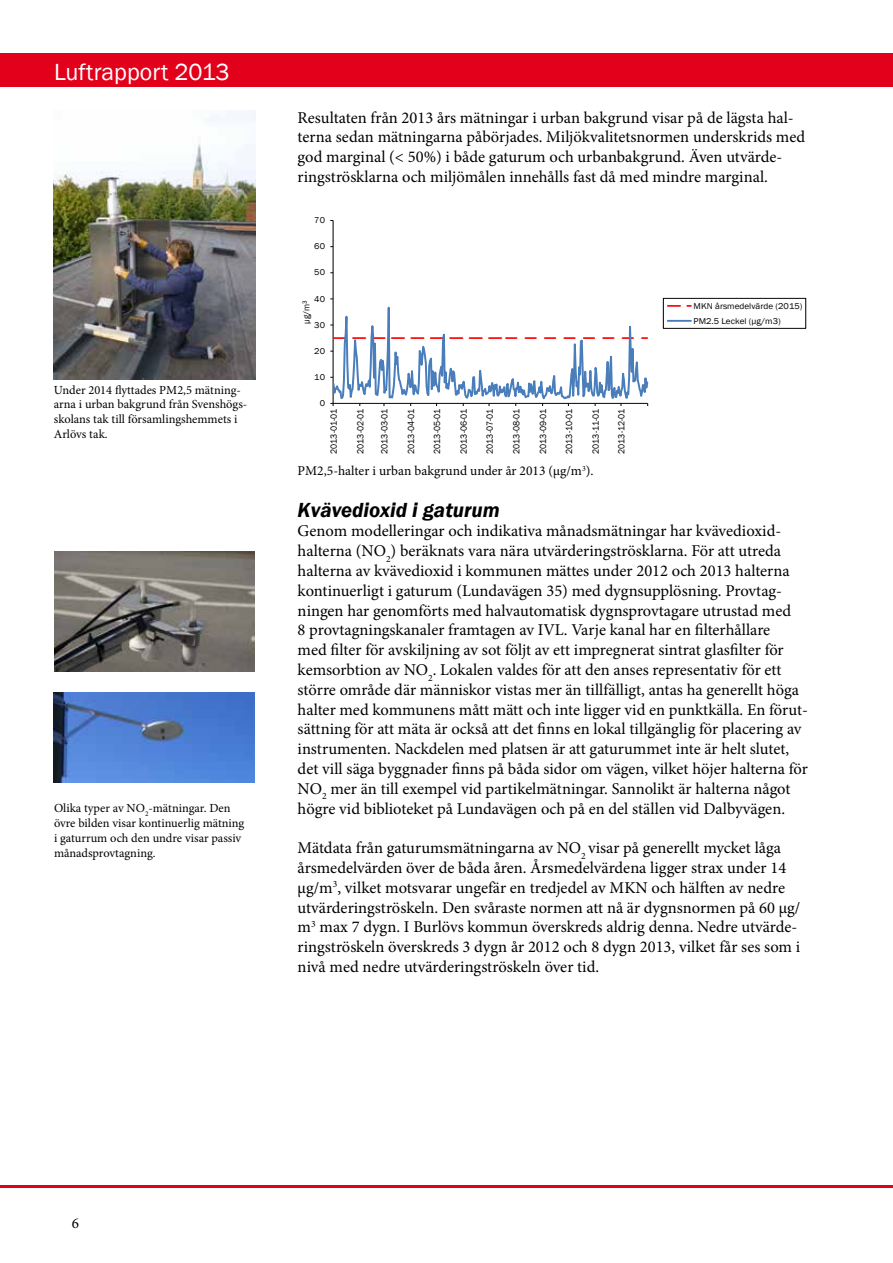
<style>
.page{position:relative;width:893px;height:1263px;background:#fff}
.page>*{position:absolute;margin:0;border:0;box-sizing:border-box;transform-origin:0 0}
.t1{font:24px "Franklin Gothic";color:#fff}
.t2{font:italic 600 21px "Franklin Gothic";color:#000}
.t3{font:16.5px/19.8px "Minion Pro";color:#000}
.t4{font:15px "Minion Pro";color:#000}
.t5{font:13.5px "Minion Pro";color:#000}
.t6{font:12.45px/14.9px "Minion Pro";color:#000}
.t7{font:9.15px "Franklin Gothic";letter-spacing:.005em;color:#000;scale:.95 1}
.t8{font:8.7px/15px "Franklin Gothic";letter-spacing:.005em;color:#000;scale:1.06 1}
</style>
<div class="page">
<div style="left:0;top:53px;width:893px;height:33px;background:#e2001a"></div>
<hr style="left:0;top:1185px;width:893px;height:2px;background:#e2001a">
<svg style="left:330px;top:220px;width:318px;height:186px"></svg>
<div style="left:663px;top:298px;width:143px;height:30px;border:1px solid #000"></div>
<svg style="left:668px;top:305px;width:23px;height:2px"></svg>
<hr style="left:668px;top:320px;width:23px;height:2px;background:#4a7ebb">
<img style="left:54px;top:693px;width:201px;height:89px">
<img style="left:54px;top:551px;width:201px;height:121px">
<img style="left:54px;top:111px;width:201px;height:268px">
<h1 class="t1" style="left:54px;top:57px;width:177px">Luftrapport 2013</h1>
<p class="t6" style="left:54px;top:382px;width:195px">Under 2014 flyttades PM2,5 mätning&shy;arna i urban bakgrund från Svenshögs&shy;skolans tak till församlingshemmets i<br>Arlövs tak.</p>
<p class="t6" style="left:54px;top:801px;width:192px">Olika typer av NO<sub>2</sub>-mätningar. Den övre bilden visar kontinuerlig mätning i gaturrum och den undre visar passiv månadsprovtagning.</p>
<p class="t3" style="left:298px;top:107px;width:509px">Resultaten från 2013 års mätningar i urban bakgrund visar på de lägsta hal&shy;terna sedan mätningarna påbörjades. Miljökvalitetsnormen underskrids med god marginal (&lt; 50%) i både gaturum och urbanbakgrund. Även utvärde&shy;ringströsklarna och miljömålen innehålls fast då med mindre marginal.</p>
<p class="t8" style="left:314px;top:213px;width:12px">70</p>
<p class="t8" style="left:314px;top:239px;width:12px">60</p>
<p class="t8" style="left:314px;top:265px;width:12px">50</p>
<p class="t8" style="left:314px;top:291px;width:12px">40</p>
<p class="t7" style="left:301px;top:324px;width:26px;rotate:-90deg">µg/m<sup>3</sup></p>
<p class="t8" style="left:693px;top:298px;width:104px">MKN årsmedelvärde (2015)<br>PM2.5 Leckel (µg/m3)</p>
<p class="t8" style="left:314px;top:317px;width:12px">30</p>
<p class="t8" style="left:314px;top:344px;width:12px">20</p>
<p class="t8" style="left:314px;top:370px;width:12px">10</p>
<p class="t8" style="left:320px;top:396px;width:7px">0</p>
<p class="t7" style="left:328px;top:454px;width:49px;rotate:-90deg">2013-01-01</p>
<p class="t7" style="left:355px;top:454px;width:49px;rotate:-90deg">2013-02-01</p>
<p class="t7" style="left:379px;top:454px;width:49px;rotate:-90deg">2013-03-01</p>
<p class="t7" style="left:406px;top:454px;width:49px;rotate:-90deg">2013-04-01</p>
<p class="t7" style="left:431px;top:454px;width:49px;rotate:-90deg">2013-05-01</p>
<p class="t7" style="left:458px;top:454px;width:49px;rotate:-90deg">2013-06-01</p>
<p class="t7" style="left:484px;top:454px;width:49px;rotate:-90deg">2013-07-01</p>
<p class="t7" style="left:511px;top:454px;width:49px;rotate:-90deg">2013-08-01</p>
<p class="t7" style="left:537px;top:454px;width:49px;rotate:-90deg">2013-09-01</p>
<p class="t7" style="left:563px;top:454px;width:49px;rotate:-90deg">2013-10-01</p>
<p class="t7" style="left:590px;top:454px;width:49px;rotate:-90deg">2013-11-01</p>
<p class="t7" style="left:616px;top:454px;width:49px;rotate:-90deg">2013-12-01</p>
<p class="t5" style="left:298px;top:462px;width:297px">PM2,5-halter i urban bakgrund under år 2013 (µg/m<sup>3</sup>).</p>
<p class="t2" style="left:298px;top:496px;width:204px">Kvävedioxid i gaturum</p>
<p class="t3" style="left:298px;top:521px;width:512px">Genom modelleringar och indikativa månadsmätningar har kvävedioxid&shy;halterna (NO<sub>2</sub>) beräknats vara nära utvärderingströsklarna. För att utreda halterna av kvävedioxid i kommunen mättes under 2012 och 2013 halterna kontinuerligt i gaturum (Lundavägen 35) med dygnsupplösning. Provtag&shy;ningen har genomförts med halvautomatisk dygnsprovtagare utrustad med<br>8 provtagningskanaler framtagen av IVL. Varje kanal har en filterhållare<br>med filter för avskiljning av sot följt av ett impregnerat sintrat glasfilter för kemsorbtion av NO<sub>2</sub>. Lokalen valdes för att den anses representativ för ett större område där människor vistas mer än tillfälligt, antas ha generellt höga halter med kommunens mått mätt och inte ligger vid en punktkälla. En förut&shy;sättning för att mäta är också att det finns en lokal tillgänglig för placering av instrumenten. Nackdelen med platsen är att gaturummet inte är helt slutet, det vill säga byggnader finns på båda sidor om vägen, vilket höjer halterna för NO<sub>2</sub> mer än till exempel vid partikelmätningar. Sannolikt är halterna något högre vid biblioteket på Lundavägen och på en del ställen vid Dalbyvägen.</p>
<p class="t3" style="left:298px;top:838px;width:504px">Mätdata från gaturumsmätningarna av NO<sub>2</sub> visar på generellt mycket låga årsmedelvärden över de båda åren. Årsmedelvärdena ligger strax under 14 µg/m<sup>3</sup>, vilket motsvarar ungefär en tredjedel av MKN och hälften av nedre utvärderingströskeln. Den svåraste normen att nå är dygnsnormen på 60 µg/ m<sup>3</sup> max 7 dygn. I Burlövs kommun överskreds aldrig denna. Nedre utvärde&shy;ringströskeln överskreds 3 dygn år 2012 och 8 dygn 2013, vilket får ses som i nivå med nedre utvärderingströskeln över tid.</p>
<p class="t4" style="left:72px;top:1213px;width:9px">6</p>
</div>
